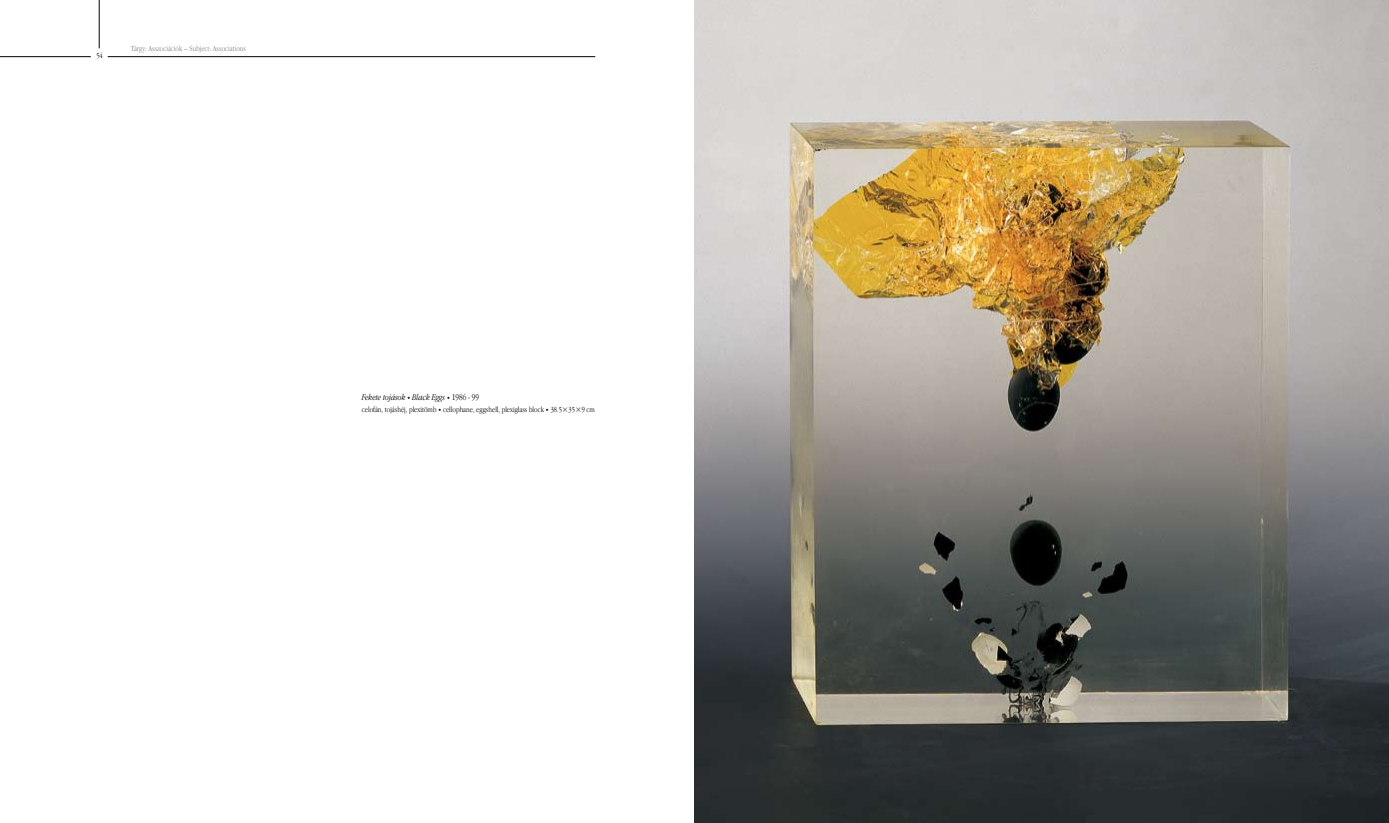
<style>
.page{position:relative;width:1389px;height:823px;background:#fff}
.page>*{position:absolute;margin:0;border:0;box-sizing:border-box;transform-origin:0 0}
.t1{font:italic 9px "Apple Garamond H Light";color:#000}
.t2{font:8px "Apple Garamond H Light";color:#000}
.t3{font:8px "Apple Garamond H Light";color:#808284}
.s1{font-style:normal}
</style>
<div class="page">
<hr style="left:108px;top:56px;width:487px;height:1px;background:#000">
<hr style="left:0;top:56px;width:91px;height:1px;background:#000">
<hr style="left:99px;top:0;width:1px;height:48px;background:#000">
<img style="left:694px;top:0;width:695px;height:822px">
<p class="t2" style="left:96px;top:51px;width:4px">54</p>
<p class="t3" style="left:131px;top:43px;width:117px">Tárgy: Asszociációk – Subject: Associations</p>
<p class="t1" style="left:362px;top:391px;width:119px">Fekete tojások Black Eggs <span class="s1">1986 - 99</span></p>
<p class="t2" style="left:362px;top:404px;width:234px">celofán, tojáshéj, plexitömb cellophane, eggshell, plexiglass block 38.5×35 ×9 cm</p>
</div>
